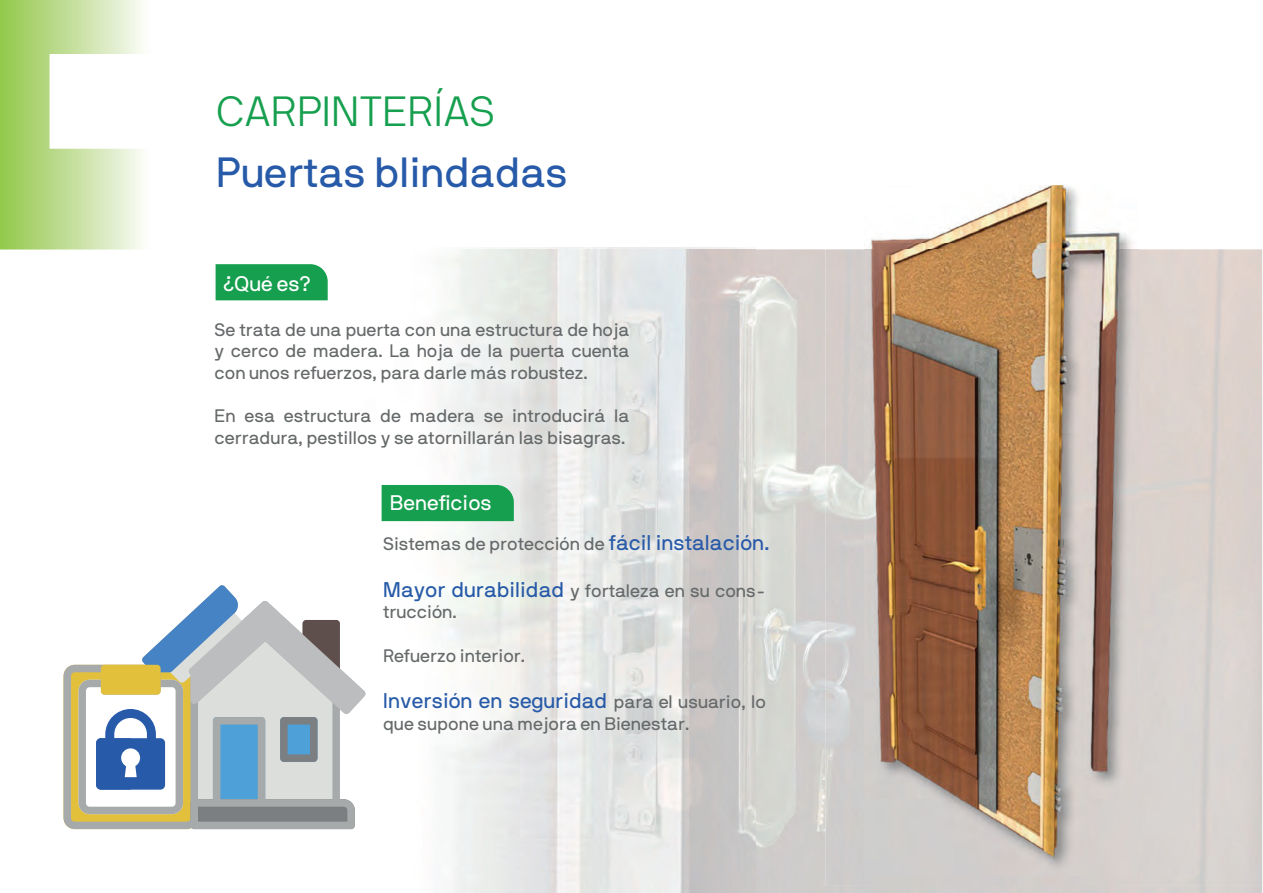
<style>
.page{position:relative;width:1263px;height:893px;background:#fff}
.page>*{position:absolute;margin:0;border:0;box-sizing:border-box;transform-origin:0 0}
.t1{font:42px "NB International Pro";color:#275aa8}
.t2{font:300 42px "NB International Pro";color:#169f4e}
.t3{font:21.15px "NB International Pro";color:#275aa8}
.t4{font:21px "NB International Pro";color:#fff}
.t5{font:18px/21.6px "NB International Pro";color:#66696a}
.s1{font-size:21.15px;color:#275aa8}
.s2{font-size:18px;color:#66696a}
</style>
<div class="page">
<img style="left:690px;top:249px;width:573px;height:644px">
<img style="left:689px;top:249px;width:1px;height:644px">
<img style="left:486px;top:247px;width:35px;height:2px">
<img style="left:521px;top:247px;width:168px;height:646px">
<img style="left:521px;top:249px;width:1px;height:644px">
<img style="left:563px;top:839px;width:126px;height:54px">
<img style="left:871px;top:185px;width:261px;height:58px">
<img style="left:871px;top:243px;width:261px;height:6px">
<img style="left:1262px;top:249px;width:1px;height:636px">
<div style="left:1117px;top:249px;width:145px;height:636px;background:#dad2cd"></div>
<img style="left:826px;top:249px;width:47px;height:636px">
<div style="left:873px;top:875px;width:244px;height:10px;background:#d0cdcb"></div>
<img style="left:865px;top:249px;width:273px;height:626px">
<svg style="left:64px;top:664px;width:32px;height:165px"></svg>
<svg style="left:96px;top:585px;width:270px;height:244px"></svg>
<div style="left:216px;top:264px;width:112px;height:36px;background:#169f4e"></div>
<div style="left:382px;top:485px;width:132px;height:36px;background:#169f4e"></div>
<svg style="left:0;top:0;width:143px;height:250px"></svg>
<svg style="left:62px;top:69px;width:43px;height:39px"></svg>
<svg style="left:120px;top:95px;width:23px;height:13px"></svg>
<h1 class="t2" style="left:216px;top:88px;width:280px">CARPINTERÍAS</h1>
<h1 class="t1" style="left:216px;top:149px;width:353px">Puertas blindadas</h1>
<p class="t4" style="left:223px;top:271px;width:89px">¿Qué es?</p>
<p class="t5" style="left:214px;top:318px;width:416px;text-align:justify">Se trata de una puerta con una estructura de hoja y cerco de madera. La hoja de la puerta cuenta con unos refuerzos, para darle más robustez.</p>
<p class="t5" style="left:214px;top:405px;width:416px">En esa estructura de madera se introducirá la cerradura, pestillos y se atornillarán las bisagras.</p>
<p class="t4" style="left:390px;top:491px;width:103px">Beneficios</p>
<p class="t5" style="left:383px;top:533px;width:388px">Sistemas de protección de <span class="s1">fácil instalación.</span></p>
<p class="t5" style="left:383px;top:580px;width:384px"><span class="s1">Mayor durabilidad</span> y fortaleza en su cons&shy;trucción.</p>
<p class="t5" style="left:383px;top:644px;width:144px">Refuerzo interior.</p>
<p class="t3" style="left:383px;top:689px;width:384px">Inversión en seguridad <span class="s2">para el usuario, lo</span></p>
<p class="t5" style="left:383px;top:713px;width:308px">que supone una mejora en Bienestar.</p>
</div>
